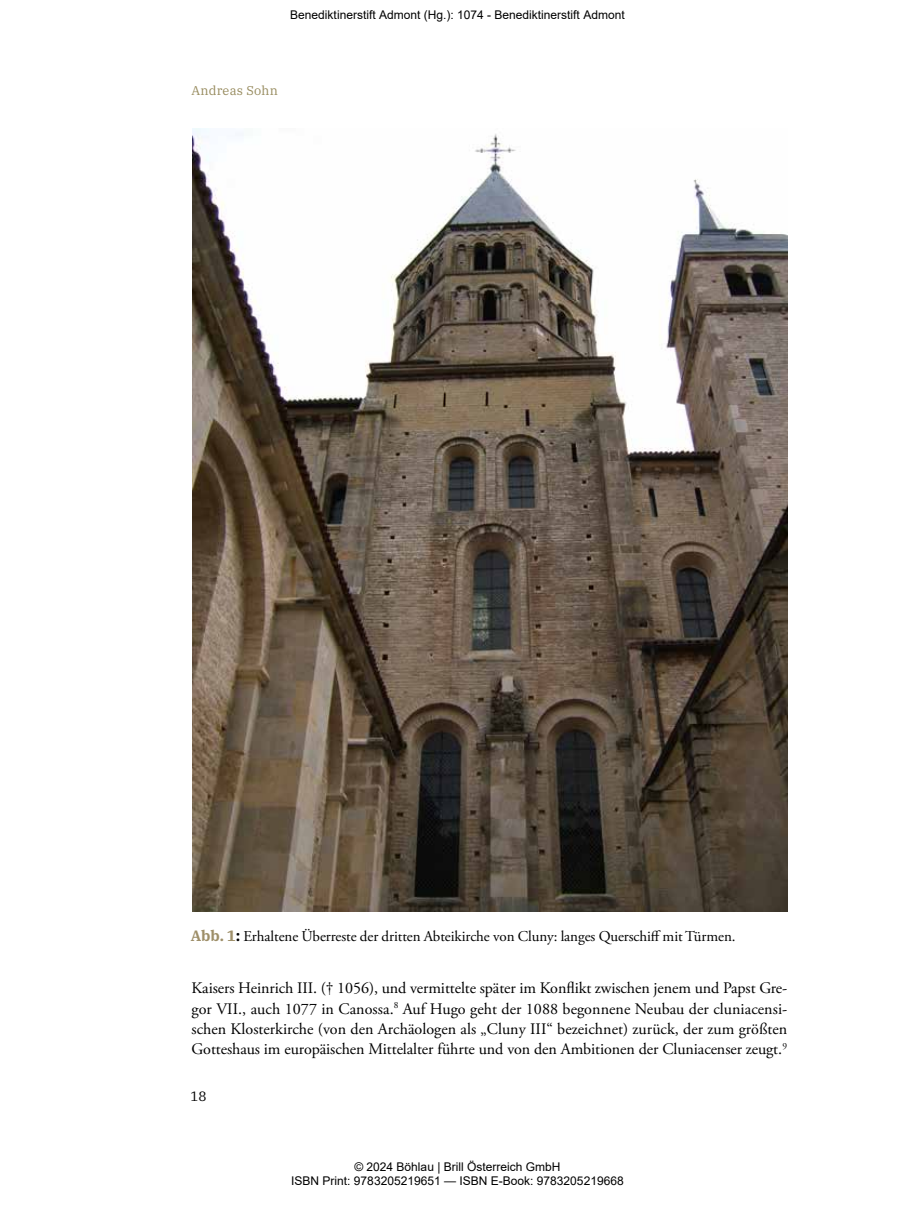
<style>
.page{position:relative;width:915px;height:1212px;background:#fff}
.page>*{position:absolute;margin:0;border:0;box-sizing:border-box;transform-origin:0 0}
.t1{font:16.05px/20.2px "Adobe Garamond Pro";color:#000;text-align:justify}
.t2{font:15px "Adobe Garamond Pro";letter-spacing:-.01em;color:#000}
.t3{font:13.5px "IBM Plex Serif";color:#000}
.t4{font:12.75px "IBM Plex Serif";letter-spacing:.015em;color:#978b5e}
.t5{font:12px/14.4px "Arial";color:#000;text-align:center}
.s1{font-family:"IBM Plex Serif";font-weight:700;color:#9e8f69}
.s2{font-family:"IBM Plex Serif";font-weight:700}
</style>
<div class="page">
<img style="left:192px;top:129px;width:595px;height:782px">
<p class="t5" style="left:290px;top:7px;width:336px">Benediktinerstift Admont (Hg.): 1074 - Benediktinerstift Admont</p>
<p class="t4" style="left:191px;top:81px;width:88px">Andreas Sohn</p>
<p class="t2" style="left:191px;top:927px;width:546px"><span class="s1">Abb. 1</span><span class="s2">:</span> Erhaltene Überreste der dritten Abteikirche von Cluny: langes Querschiff mit Türmen.</p>
<p class="t1" style="left:191px;top:979px;width:597px">Kaisers Heinrich III. († 1056), und vermittelte später im Konflikt zwischen jenem und Papst Gre&shy;gor VII., auch 1077 in Canossa.<sup>8</sup> Auf Hugo geht der 1088 begonnene Neubau der cluniacensi&shy;schen Klosterkirche (von den Archäologen als „Cluny III“ bezeichnet) zurück, der zum größten Gotteshaus im europäischen Mittelalter führte und von den Ambitionen der Cluniacenser zeugt.<sup>9</sup></p>
<p class="t3" style="left:190px;top:1086px;width:18px">18</p>
<p class="t5" style="left:291px;top:1159px;width:334px">© 2024 Böhlau | Brill Österreich GmbH<br>ISBN Print: 9783205219651 — ISBN E-Book: 9783205219668</p>
</div>
